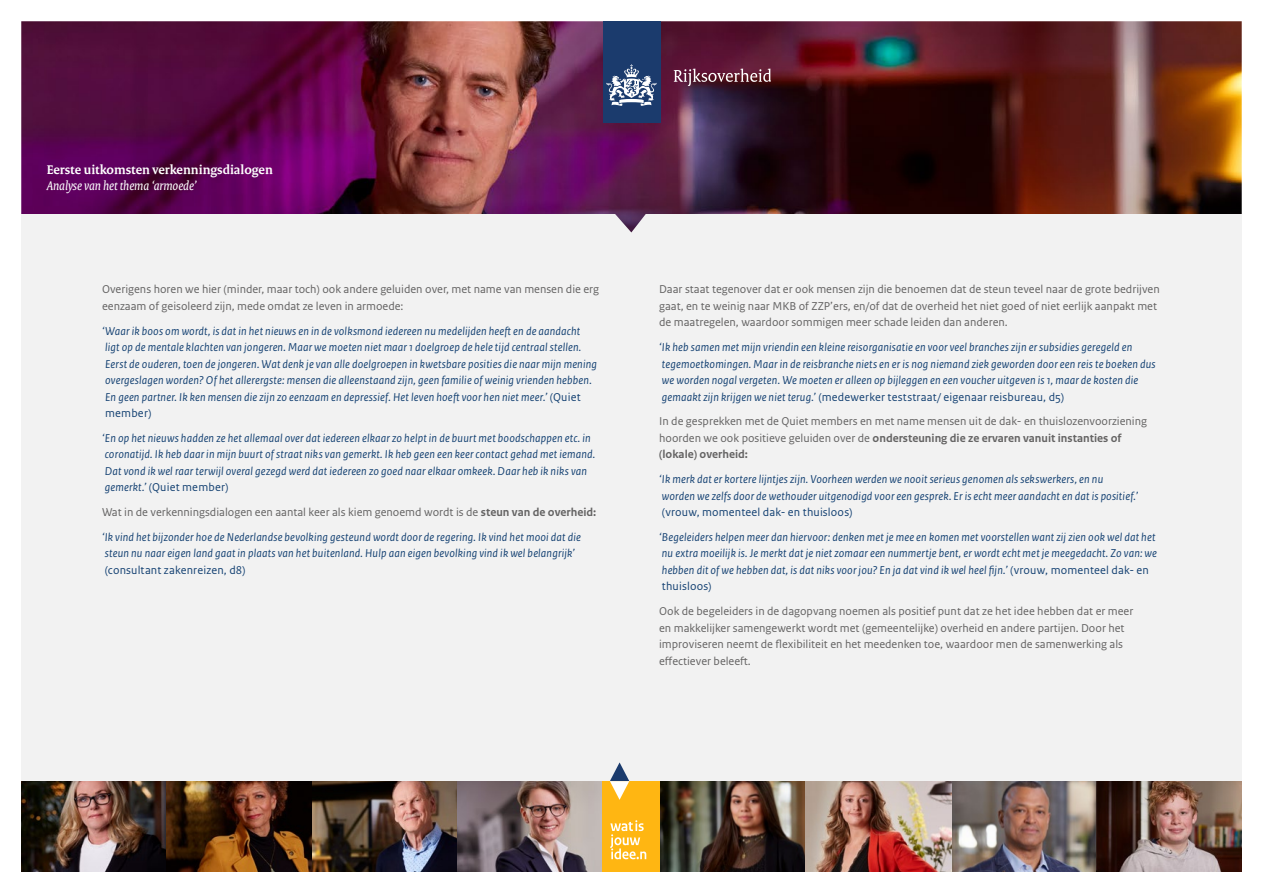
<style>
.page{position:relative;width:1263px;height:893px;background:#fff}
.page>*{position:absolute;margin:0;border:0;box-sizing:border-box;transform-origin:0 0}
.t1{font:700 13.5px "Rijksoverheid Serif";color:#fff}
.t2{font:italic 13.5px "Rijksoverheid Serif";color:#fff}
.t3{font:italic 12px/16.5px "Rijksoverheid Sans Text";letter-spacing:.015em;color:#154273}
.t4{font:12px/16.5px "Rijksoverheid Sans Text";color:#646363}
.t5{font:12px "Rijksoverheid Sans Text";letter-spacing:.015em;color:#154273}
.s1{font-style:normal}
.s2{font-style:normal;color:#646363}
.s3{font-weight:700;font-style:normal;color:#646363}
.s4{font-weight:700}
</style>
<div class="page">
<div style="left:21px;top:213px;width:1221px;height:659px;background:#f2f2f2"></div>
<img style="left:21px;top:21px;width:1221px;height:211px">
<div style="left:602px;top:21px;width:58px;height:101px;background:#1b3b6d"></div>
<svg style="left:606px;top:64px;width:50px;height:42px"></svg>
<svg style="left:674px;top:69px;width:97px;height:17px;background:#794859"></svg>
<img style="left:21px;top:781px;width:146px;height:91px">
<img style="left:660px;top:781px;width:146px;height:91px">
<img style="left:312px;top:781px;width:145px;height:91px">
<img style="left:951px;top:781px;width:145px;height:91px">
<img style="left:167px;top:781px;width:145px;height:91px">
<img style="left:806px;top:781px;width:145px;height:91px">
<img style="left:457px;top:781px;width:146px;height:91px">
<img style="left:1096px;top:781px;width:146px;height:91px">
<div style="left:603px;top:781px;width:57px;height:91px;background:#ffb612"></div>
<svg style="left:610px;top:820px;width:37px;height:39px"></svg>
<svg style="left:610px;top:762px;width:19px;height:38px"></svg>
<p class="t1" style="left:47px;top:161px;width:228px">Eerste uitkomsten verkenningsdialogen</p>
<p class="t2" style="left:47px;top:177px;width:152px">Analyse van het thema ‘armoede’</p>
<p class="t4" style="left:102px;top:281px;width:499px">Overigens horen we hier (minder, maar toch) ook andere geluiden over, met name van mensen die erg eenzaam of geisoleerd zijn, mede omdat ze leven in armoede:</p>
<p class="t3" style="left:102px;top:323px;width:496px">‘Waar ik boos om wordt, is dat in het nieuws en in de volksmond iedereen nu medelijden heeft en de aandacht ligt op de mentale klachten van jongeren. Maar we moeten niet maar 1 doelgroep de hele tijd centraal stellen.<br>Eerst de ouderen, toen de jongeren. Wat denk je van alle doelgroepen in kwetsbare posities die naar mijn mening overgeslagen worden? Of het allerergste: mensen die alleenstaand zijn, geen familie of weinig vrienden hebben.<br>En geen partner. Ik ken mensen die zijn zo eenzaam en depressief. Het leven hoeft voor hen niet meer.’ <span class="s1">(Quiet member)</span></p>
<p class="t3" style="left:102px;top:430px;width:495px">‘En op het nieuws hadden ze het allemaal over dat iedereen elkaar zo helpt in de buurt met boodschappen etc. in coronatijd. Ik heb daar in mijn buurt of straat niks van gemerkt. Ik heb geen een keer contact gehad met iemand.<br>Dat vond ik wel raar terwijl overal gezegd werd dat iedereen zo goed naar elkaar omkeek. Daar heb ik niks van gemerkt.’ <span class="s1">(Quiet member)</span></p>
<p class="t3" style="left:102px;top:500px;width:496px;line-height:24.8px"><span class="s2">Wat in de verkenningsdialogen een aantal keer als kiem genoemd wordt is de</span> <span class="s3">steun van de overheid: </span>‘Ik vind het bijzonder hoe de Nederlandse bevolking gesteund wordt door de regering. Ik vind het mooi dat die</p>
<p class="t3" style="left:105px;top:545px;width:472px">steun nu naar eigen land gaat in plaats van het buitenland. Hulp aan eigen bevolking vind ik wel belangrijk’</p>
<p class="t5" style="left:105px;top:563px;width:142px">(consultant zakenreizen, d8)</p>
<p class="t4" style="left:659px;top:281px;width:502px">Daar staat tegenover dat er ook mensen zijn die benoemen dat de steun teveel naar de grote bedrijven gaat, en te weinig naar MKB of ZZP’ers, en/of dat de overheid het niet goed of niet eerlijk aanpakt met de maatregelen, waardoor sommigen meer schade leiden dan anderen.</p>
<p class="t3" style="left:659px;top:339px;width:498px">‘Ik heb samen met mijn vriendin een kleine reisorganisatie en voor veel branches zijn er subsidies geregeld en tegemoetkomingen. Maar in de reisbranche niets en er is nog niemand ziek geworden door een reis te boeken dus we worden nogal vergeten. We moeten er alleen op bijleggen en een voucher uitgeven is 1, maar de kosten die gemaakt zijn krijgen we niet terug.’ <span class="s1">(medewerker teststraat/ eigenaar reisbureau, d5)</span></p>
<p class="t4" style="left:659px;top:413px;width:489px">In de gesprekken met de Quiet members en met name mensen uit de dak- en thuislozenvoorziening hoorden we ook positieve geluiden over de <span class="s4">ondersteuning die ze ervaren vanuit instanties of (lokale) overheid:</span></p>
<p class="t3" style="left:659px;top:471px;width:480px">‘Ik merk dat er kortere lijntjes zijn. Voorheen werden we nooit serieus genomen als sekswerkers, en nu worden we zelfs door de wethouder uitgenodigd voor een gesprek. Er is echt meer aandacht en dat is positief.’</p>
<p class="t5" style="left:662px;top:505px;width:192px">(vrouw, momenteel dak- en thuisloos)</p>
<p class="t3" style="left:659px;top:529px;width:499px">‘Begeleiders helpen meer dan hiervoor: denken met je mee en komen met voorstellen want zij zien ook wel dat het nu extra moeilijk is. Je merkt dat je niet zomaar een nummertje bent, er wordt echt met je meegedacht. Zo van: we hebben dit of we hebben dat, is dat niks voor jou? En ja dat vind ik wel heel fijn.’ <span class="s1">(vrouw, momenteel dak- en thuisloos)</span></p>
<p class="t4" style="left:659px;top:603px;width:476px">Ook de begeleiders in de dagopvang noemen als positief punt dat ze het idee hebben dat er meer en makkelijker samengewerkt wordt met (gemeentelijke) overheid en andere partijen. Door het improviseren neemt de flexibiliteit en het meedenken toe, waardoor men de samenwerking als effectiever beleeft.</p>
</div>
